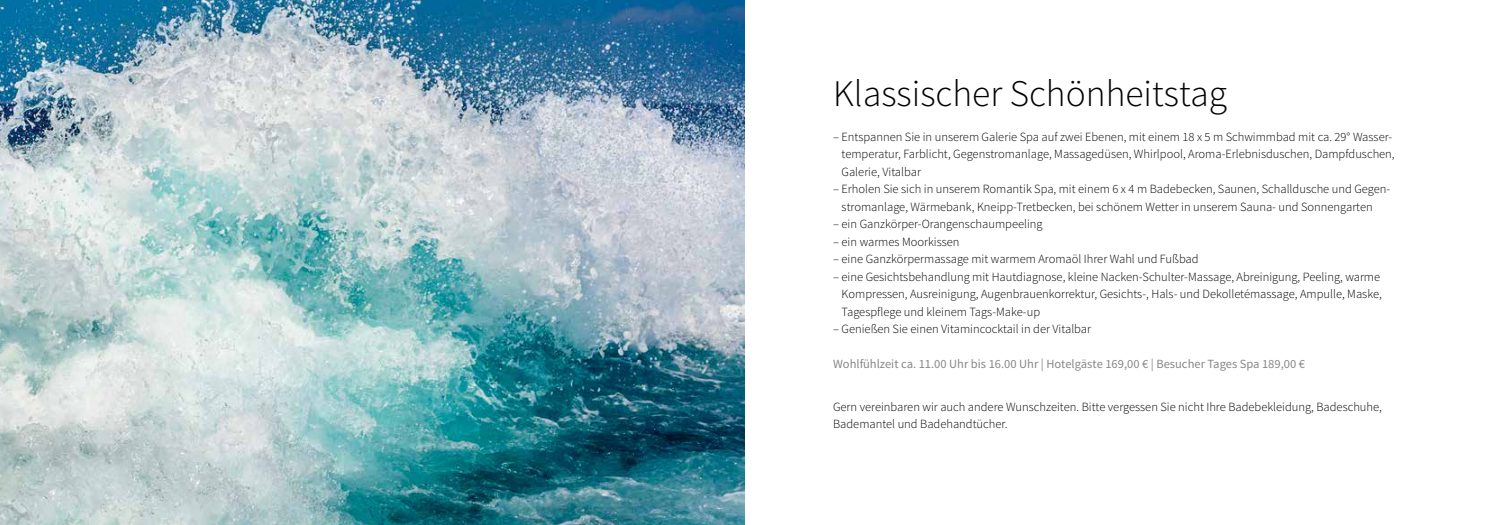
<style>
.page{position:relative;width:1489px;height:525px;background:#fff}
.page>*{position:absolute;margin:0;border:0;box-sizing:border-box;transform-origin:0 0}
.t1{font:300 37.5px "Source Sans Pro";color:#000}
.t2{font:300 12.5px/17.5px "Source Sans Pro";color:#000}
.t3{font:12.5px "Source Sans Pro";color:#878786}
</style>
<div class="page">
<img style="left:0;top:0;width:744px;height:524px">
<h1 class="t1" style="left:833px;top:71px;width:395px">Klassischer Schönheitstag</h1>
<p class="t2" style="left:841px;top:128px;width:554px;text-indent:-8px">– Entspannen Sie in unserem Galerie Spa auf zwei Ebenen, mit einem 18 x 5 m Schwimmbad mit ca. 29° Wasser&shy;temperatur, Farblicht, Gegenstromanlage, Massagedüsen, Whirlpool, Aroma-Erlebnisduschen, Dampfduschen,<br>Galerie, Vitalbar</p>
<p class="t2" style="left:841px;top:180px;width:550px;text-indent:-8px">– Erholen Sie sich in unserem Romantik Spa, mit einem 6 x 4 m Badebecken, Saunen, Schalldusche und Gegen&shy;stromanlage, Wärmebank, Kneipp-Tretbecken, bei schönem Wetter in unserem Sauna- und Sonnengarten</p>
<p class="t2" style="left:833px;top:215px;width:211px">– ein Ganzkörper-Orangenschaumpeeling</p>
<p class="t2" style="left:833px;top:233px;width:128px">– ein warmes Moorkissen</p>
<p class="t2" style="left:833px;top:250px;width:367px">– eine Ganzkörpermassage mit warmem Aromaöl Ihrer Wahl und Fußbad</p>
<p class="t2" style="left:841px;top:268px;width:541px;text-indent:-8px">– eine Gesichtsbehandlung mit Hautdiagnose, kleine Nacken-Schulter-Massage, Abreinigung, Peeling, warme<br>Kompressen, Ausreinigung, Augenbrauenkorrektur, Gesichts-, Hals- und Dekolletémassage, Ampulle, Maske,<br>Tagespflege und kleinem Tags-Make-up</p>
<p class="t2" style="left:833px;top:320px;width:259px">– Genießen Sie einen Vitamincocktail in der Vitalbar</p>
<p class="t3" style="left:833px;top:356px;width:473px">Wohlfühlzeit ca. 11.00 Uhr bis 16.00 Uhr | Hotelgäste 169,00 € | Besucher Tages Spa 189,00 €</p>
<p class="t2" style="left:833px;top:397px;width:550px">Gern vereinbaren wir auch andere Wunschzeiten. Bitte vergessen Sie nicht Ihre Badebekleidung, Badeschuhe,<br>Bademantel und Badehandtücher.</p>
</div>
